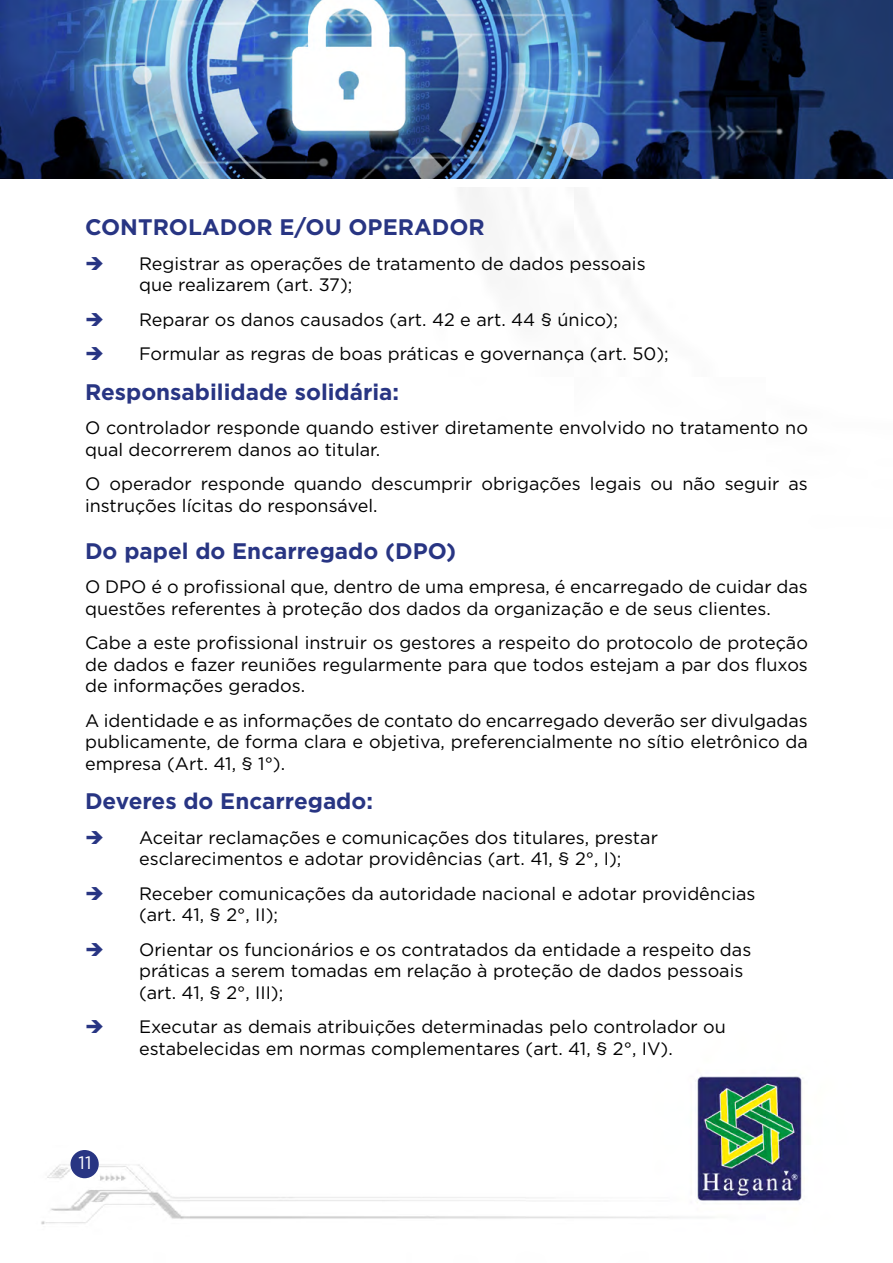
<style>
.page{position:relative;width:893px;height:1263px;background:#fff}
.page>*{position:absolute;margin:0;border:0;box-sizing:border-box;transform-origin:0 0}
.t1{font:700 22.5px "Gotham";color:#283583}
.t2{font:18px/21.6px "Gotham";color:#000}
.t3{font:18px "Gotham";color:#fff}
.s1{color:#283583}
</style>
<div class="page">
<img style="left:41px;top:187px;width:762px;height:1038px">
<img style="left:0;top:0;width:893px;height:179px">
<div style="left:70px;top:1150px;width:29px;height:28px;background:#283583;border-radius:50%"></div>
<p class="t1" style="left:85px;top:213px;width:401px">CONTROLADOR E/OU OPERADOR</p>
<p class="t2" style="left:139px;top:252px;width:508px;text-indent:-54px"><span class="s1">➔</span> Registrar as operações de tratamento de dados pessoais que realizarem (art. 37);</p>
<p class="t2" style="left:85px;top:308px;width:534px"><span class="s1">➔</span> Reparar os danos causados (art. 42 e art. 44 § único);</p>
<p class="t2" style="left:85px;top:343px;width:585px"><span class="s1">➔</span> Formular as regras de boas práticas e governança (art. 50);</p>
<p class="t1" style="left:85px;top:377px;width:316px">Responsabilidade solidária:</p>
<p class="t2" style="left:85px;top:417px;width:724px">O controlador responde quando estiver diretamente envolvido no tratamento no qual decorrerem danos ao titular.</p>
<p class="t2" style="left:85px;top:473px;width:724px">O operador responde quando descumprir obrigações legais ou não seguir as instruções lícitas do responsável.</p>
<p class="t1" style="left:85px;top:536px;width:373px">Do papel do Encarregado (DPO)</p>
<p class="t2" style="left:85px;top:575px;width:724px">O DPO é o profissional que, dentro de uma empresa, é encarregado de cuidar das questões referentes à proteção dos dados da organização e de seus clientes.</p>
<p class="t2" style="left:85px;top:631px;width:724px;text-align:justify">Cabe a este profissional instruir os gestores a respeito do protocolo de proteção de dados e fazer reuniões regularmente para que todos estejam a par dos fluxos de informações gerados.</p>
<p class="t2" style="left:85px;top:709px;width:724px;text-align:justify">A identidade e as informações de contato do encarregado deverão ser divulgadas publicamente, de forma clara e objetiva, preferencialmente no sítio eletrônico da empresa (Art. 41, § 1°).</p>
<p class="t1" style="left:85px;top:786px;width:290px">Deveres do Encarregado:</p>
<p class="t2" style="left:139px;top:826px;width:520px;text-indent:-54px"><span class="s1">➔</span> Aceitar reclamações e comunicações dos titulares, prestar esclarecimentos e adotar providências (art. 41, § 2°, I);</p>
<p class="t2" style="left:139px;top:882px;width:618px;text-indent:-54px"><span class="s1">➔</span> Receber comunicações da autoridade nacional e adotar providências (art. 41, § 2°, II);</p>
<p class="t2" style="left:139px;top:938px;width:614px;text-indent:-54px"><span class="s1">➔</span> Orientar os funcionários e os contratados da entidade a respeito das práticas a serem tomadas em relação à proteção de dados pessoais (art. 41, § 2°, III);</p>
<p class="t2" style="left:85px;top:1016px;width:642px;text-align:center"><span class="s1">➔</span> Executar as demais atribuições determinadas pelo controlador ou estabelecidas em normas complementares (art. 41, § 2°, IV).</p>
<p class="t3" style="left:79px;top:1151px;width:14px">11</p>
</div>
